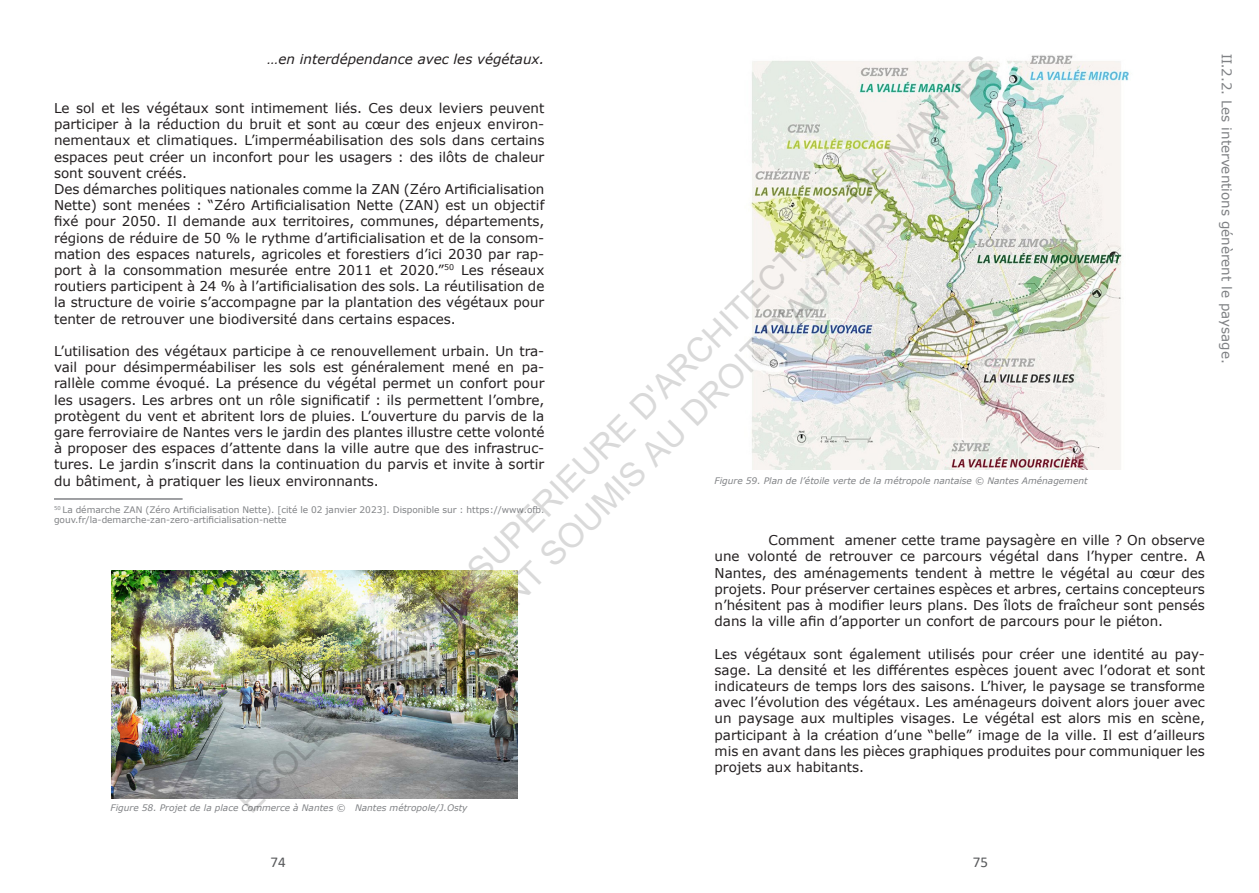
<style>
.page{position:relative;width:1259px;height:893px;background:#fff}
.page>*{position:absolute;margin:0;border:0;box-sizing:border-box;transform-origin:0 0}
.t1{font:33.9px/40.7px "Arial";color:rgb(0 0 0/.15);text-align:center}
.t2{font:15px "Calibri";color:#57585a}
.t3{font:13.5px/16.2px "Verdana";color:#231f20;text-align:justify}
.t4{font:13.5px "Verdana";color:#808285}
.t5{font:italic 13.5px "Verdana";color:#231f20}
.t6{font:9px/10.8px "Verdana";color:#808285}
.t7{font:italic 9px "Verdana";color:#808285}
.s1{font-family:"Tahoma"}
</style>
<div class="page">
<hr style="left:54px;top:498px;width:129px;height:2px;background:#808285">
<img style="left:750px;top:55px;width:379px;height:415px">
<img style="left:112px;top:570px;width:406px;height:229px">
<h1 class="t1" style="left:229px;top:792px;width:1056px;rotate:-45deg">ECOLE NATIONALE SUPERIEURE D'ARCHITECTURE DE NANTES<br>DOCUMENT SOUMIS AU DROIT D'AUTEUR</h1>
<p class="t5" style="left:267px;top:50px;width:278px">…en interdépendance avec les végétaux.</p>
<p class="t3" style="left:54px;top:100px;width:492px">Le sol et les végétaux sont intimement liés. Ces deux leviers peuvent participer à la réduction du bruit et sont au cœur des enjeux environ&shy;nementaux et climatiques. L’imperméabilisation des sols dans certains espaces peut créer un inconfort pour les usagers : des ilôts de chaleur sont souvent créés.</p>
<p class="t3" style="left:54px;top:181px;width:492px">Des démarches politiques nationales comme la ZAN (Zéro Artificialisation Nette) sont menées : “Zéro Artificialisation Nette (ZAN) est un objectif fixé pour 2050. Il demande aux territoires, communes, départements, régions de réduire de 50 % le rythme d’artificialisation et de la consom&shy;mation des espaces naturels, agricoles et forestiers d’ici 2030 par rap&shy;port à la consommation mesurée entre 2011 et 2020.”<sup>50</sup> Les réseaux routiers participent à 24 % à l’artificialisation des sols. La réutilisation de la structure de voirie s’accompagne par la plantation des végétaux pour tenter de retrouver une biodiversité dans certains espaces.</p>
<p class="t3" style="left:54px;top:343px;width:492px">L’utilisation des végétaux participe à ce renouvellement urbain. Un tra&shy;vail pour désimperméabiliser les sols est généralement mené en pa&shy;rallèle comme évoqué. La présence du végétal permet un confort pour les usagers. Les arbres ont un rôle significatif : ils permettent l’ombre, protègent du vent et abritent lors de pluies. L’ouverture du parvis de la gare ferroviaire de Nantes vers le jardin des plantes illustre cette volonté à proposer des espaces d’attente dans la ville autre que des infrastruc&shy;tures. Le jardin s’inscrit dans la continuation du parvis et invite à sortir du bâtiment, à pratiquer les lieux environnants.</p>
<p class="t6" style="left:54px;top:504px;width:492px"><sup>50</sup> La démarche ZAN (Zéro Artificialisation Nette). [cité le 02 janvier 2023]. Disponible sur : https://www.ofb. gouv.fr/la-demarche-zan-zero-artificialisation-nette</p>
<p class="t7" style="left:714px;top:474px;width:374px">Figure 59. Plan de l’étoile verte de la métropole nantaise © Nantes Aménagement</p>
<p class="t3" style="left:714px;top:532px;width:492px;text-indent:54px">Comment amener cette trame paysagère en ville ? On observe une volonté de retrouver ce parcours végétal dans l’hyper centre. A Nantes, des aménagements tendent à mettre le végétal au cœur des projets. Pour préserver certaines espèces et arbres, certains concepteurs n’hésitent pas à modifier leurs plans. Des îlots de fraîcheur sont pensés dans la ville afin d’apporter un confort de parcours pour le piéton.</p>
<p class="t3" style="left:714px;top:645px;width:492px">Les végétaux sont également utilisés pour créer une identité au pay&shy;sage. La densité et les différentes espèces jouent avec l’odorat et sont indicateurs de temps lors des saisons. L’hiver, le paysage se transforme avec l’évolution des végétaux. Les aménageurs doivent alors jouer avec un paysage aux multiples visages. Le végétal est alors mis en scène, participant à la création d’une “belle” image de la ville. Il est d’ailleurs mis en avant dans les pièces graphiques produites pour communiquer les projets aux habitants.</p>
<p class="t7" style="left:111px;top:801px;width:358px">Figure 58. Projet de la place Commerce à Nantes © Nantes métropole/J.Osty</p>
<p class="t4" style="left:1236px;top:54px;width:311px;rotate:90deg"><span class="s1">II.</span>2.2. Les interventions génèrent le paysage.</p>
<p class="t2" style="left:271px;top:852px;width:17px">74</p>
<p class="t2" style="left:973px;top:852px;width:17px">75</p>
</div>
